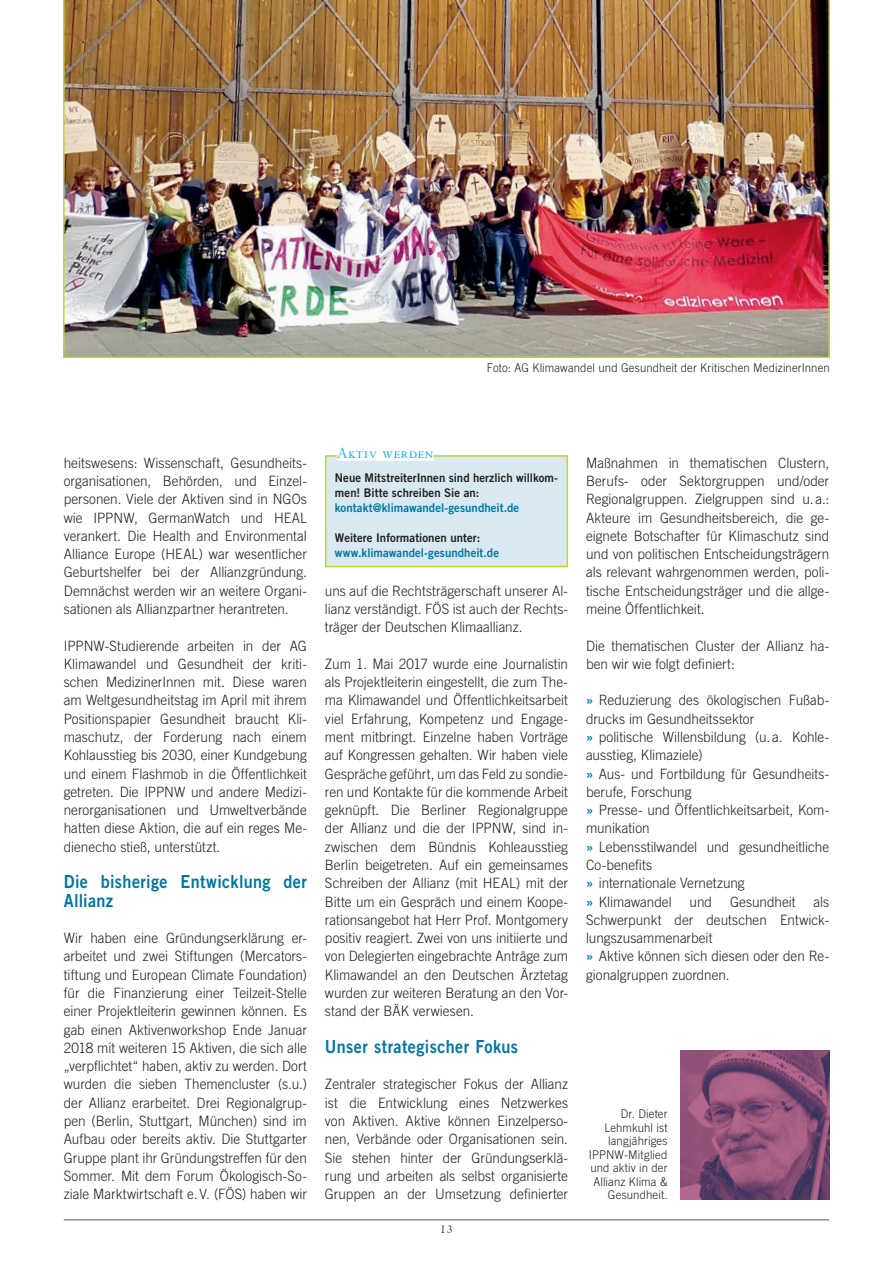
<style>
.page{position:relative;width:893px;height:1263px;background:#fff}
.page>*{position:absolute;margin:0;border:0;box-sizing:border-box;transform-origin:0 0}
.t1{font:18px/18.3px "Trade Gothic LT Std Bd 2";letter-spacing:.025em;color:#0076a3;scale:.9 1}
.t2{font:16.5px "Centaur MT Std";letter-spacing:.045em;color:#00aeef}
.t3{font:300 14.25px/18.3px "Trade Gothic LT Std";color:#231f20;text-align:justify;scale:.95 1}
.t4{font:300 12px/13.5px "Trade Gothic LT Std";letter-spacing:.01em;color:#231f20;text-align:right;scale:.95 1}
.t5{font:12px/15px "Trade Gothic LT Std Bd 2";letter-spacing:.005em;color:#231f20;scale:.95 1}
.t6{font:12px "Trade Gothic LT Std Bd 2";letter-spacing:.005em;color:#0076a3;scale:.95 1}
.t7{font:12px "Centaur MT Std";color:#231f20}
.s1{font-family:"Trade Gothic LT Std Bd 2";font-weight:400;color:#0076a3}
</style>
<div class="page">
<hr style="left:64px;top:1219px;width:765px;height:1px;background:#57585a">
<img style="left:63px;top:0;width:767px;height:358px">
<img style="left:680px;top:1050px;width:149px;height:149px">
<div style="left:326px;top:456px;width:241px;height:111px;background:#d8e9f1"></div>
<div style="left:325px;top:455px;width:243px;height:112px;border:2px solid #bed630"></div>
<div style="left:337px;top:446px;width:96px;height:15px;background:#fff"></div>
<p class="t4" style="left:487px;top:361px;width:363px">Foto: AG Klimawandel und Gesundheit der Kritischen MedizinerInnen</p>
<p class="t3" style="left:64px;top:453px;width:257px">heitswesens: Wissenschaft, Gesundheits&shy;organisationen, Behörden, und Einzel&shy;personen. Viele der Aktiven sind in NGOs wie IPPNW, GermanWatch und HEAL verankert. Die Health and Environmental Alliance Europe (HEAL) war wesentlicher Geburtshelfer bei der Allianzgründung.<br>Demnächst werden wir an weitere Organi&shy;sationen als Allianzpartner herantreten.</p>
<p class="t3" style="left:64px;top:636px;width:257px">IPPNW-Studierende arbeiten in der AG Klimawandel und Gesundheit der kriti&shy;schen MedizinerInnen mit. Diese waren am Weltgesundheitstag im April mit ihrem Positionspapier Gesundheit braucht Kli&shy;maschutz, der Forderung nach einem Kohlausstieg bis 2030, einer Kundgebung und einem Flashmob in die Öffentlichkeit getreten. Die IPPNW und andere Medizi&shy;nerorganisationen und Umweltverbände hatten diese Aktion, die auf ein reges Me&shy;dienecho stieß, unterstützt.</p>
<p class="t1" style="left:64px;top:872px;width:272px">Die bisherige Entwicklung der<br>Allianz</p>
<p class="t3" style="left:64px;top:929px;width:257px">Wir haben eine Gründungserklärung er&shy;arbeitet und zwei Stiftungen (Mercators&shy;tiftung und European Climate Foundation) für die Finanzierung einer Teilzeit-Stelle einer Projektleiterin gewinnen können. Es gab einen Aktivenworkshop Ende Januar 2018 mit weiteren 15 Aktiven, die sich alle „verpflichtet“ haben, aktiv zu werden. Dort wurden die sieben Themencluster (s.u.) der Allianz erarbeitet. Drei Regionalgrup&shy;pen (Berlin, Stuttgart, München) sind im Aufbau oder bereits aktiv. Die Stuttgarter Gruppe plant ihr Gründungstreffen für den Sommer. Mit dem Forum Ökologisch-So&shy;ziale Marktwirtschaft e.V. (FÖS) haben wir</p>
<p class="t2" style="left:337px;top:444px;width:98px">Aktiv werden</p>
<p class="t5" style="left:335px;top:470px;width:236px">Neue MitstreiterInnen sind herzlich willkom&shy;men! Bitte schreiben Sie an:</p>
<p class="t6" style="left:335px;top:501px;width:195px">kontakt@klimawandel-gesundheit.de</p>
<p class="t5" style="left:335px;top:530px;width:154px">Weitere Informationen unter:</p>
<p class="t6" style="left:335px;top:546px;width:174px">www.klimawandel-gesundheit.de</p>
<p class="t3" style="left:325px;top:581px;width:257px">uns auf die Rechtsträgerschaft unserer Al&shy;lianz verständigt. FÖS ist auch der Rechts&shy;träger der Deutschen Klimaallianz.</p>
<p class="t3" style="left:325px;top:654px;width:257px">Zum 1. Mai 2017 wurde eine Journalistin als Projektleiterin eingestellt, die zum The&shy;ma Klimawandel und Öffentlichkeitsarbeit viel Erfahrung, Kompetenz und Engage&shy;ment mitbringt. Einzelne haben Vorträge auf Kongressen gehalten. Wir haben viele Gespräche geführt, um das Feld zu sondie&shy;ren und Kontakte für die kommende Arbeit geknüpft. Die Berliner Regionalgruppe der Allianz und die der IPPNW, sind in&shy;zwischen dem Bündnis Kohleausstieg Berlin beigetreten. Auf ein gemeinsames Schreiben der Allianz (mit HEAL) mit der Bitte um ein Gespräch und einem Koope&shy;rationsangebot hat Herr Prof. Montgomery positiv reagiert. Zwei von uns initiierte und von Delegierten eingebrachte Anträge zum Klimawandel an den Deutschen Ärztetag wurden zur weiteren Beratung an den Vor&shy;stand der BÄK verwiesen.</p>
<p class="t1" style="left:325px;top:1037px;width:216px">Unser strategischer Fokus</p>
<p class="t3" style="left:325px;top:1075px;width:257px">Zentraler strategischer Fokus der Allianz ist die Entwicklung eines Netzwerkes von Aktiven. Aktive können Einzelperso&shy;nen, Verbände oder Organisationen sein.<br>Sie stehen hinter der Gründungserklä&shy;rung und arbeiten als selbst organisierte Gruppen an der Umsetzung definierter</p>
<p class="t7" style="left:440px;top:1222px;width:14px">13</p>
<p class="t3" style="left:586px;top:453px;width:257px">Maßnahmen in thematischen Clustern, Berufs- oder Sektorgruppen und/oder Regionalgruppen. Zielgruppen sind u. a.:<br>Akteure im Gesundheitsbereich, die ge&shy;eignete Botschafter für Klimaschutz sind und von politischen Entscheidungsträgern als relevant wahrgenommen werden, poli&shy;tische Entscheidungsträger und die allge&shy;meine Öffentlichkeit.</p>
<p class="t3" style="left:586px;top:636px;width:257px">Die thematischen Cluster der Allianz ha&shy;ben wir wie folgt definiert:</p>
<p class="t3" style="left:586px;top:691px;width:257px;text-align:left"><span class="s1">»</span> Reduzierung des ökologischen Fußab&shy;drucks im Gesundheitssektor<br><span class="s1">»</span> politische Willensbildung (u. a. Kohle&shy;ausstieg, Klimaziele)<br><span class="s1">»</span> Aus- und Fortbildung für Gesundheits&shy;berufe, Forschung<br><span class="s1">»</span> Presse- und Öffentlichkeitsarbeit, Kom&shy;munikation<br><span class="s1">»</span> Lebensstilwandel und gesundheitliche<br>Co-benefits<br><span class="s1">»</span> internationale Vernetzung<br><span class="s1">»</span> Klimawandel</p>
<p class="t3" style="left:690px;top:892px;width:25px">und</p>
<p class="t3" style="left:730px;top:892px;width:70px">Gesundheit</p>
<p class="t3" style="left:586px;top:892px;width:257px;text-align:left;text-indent:227px">als<br>Schwerpunkt der deutschen Entwick&shy;lungszusammenarbeit<br><span class="s1">»</span> Aktive können sich diesen oder den Re&shy;gionalgruppen zuordnen.</p>
<p class="t4" style="left:589px;top:1107px;width:84px">Dr. Dieter<br>Lehmkuhl ist langjähriges<br>IPPNW-Mitglied und aktiv in der<br>Allianz Klima &amp;<br>Gesundheit.</p>
</div>
